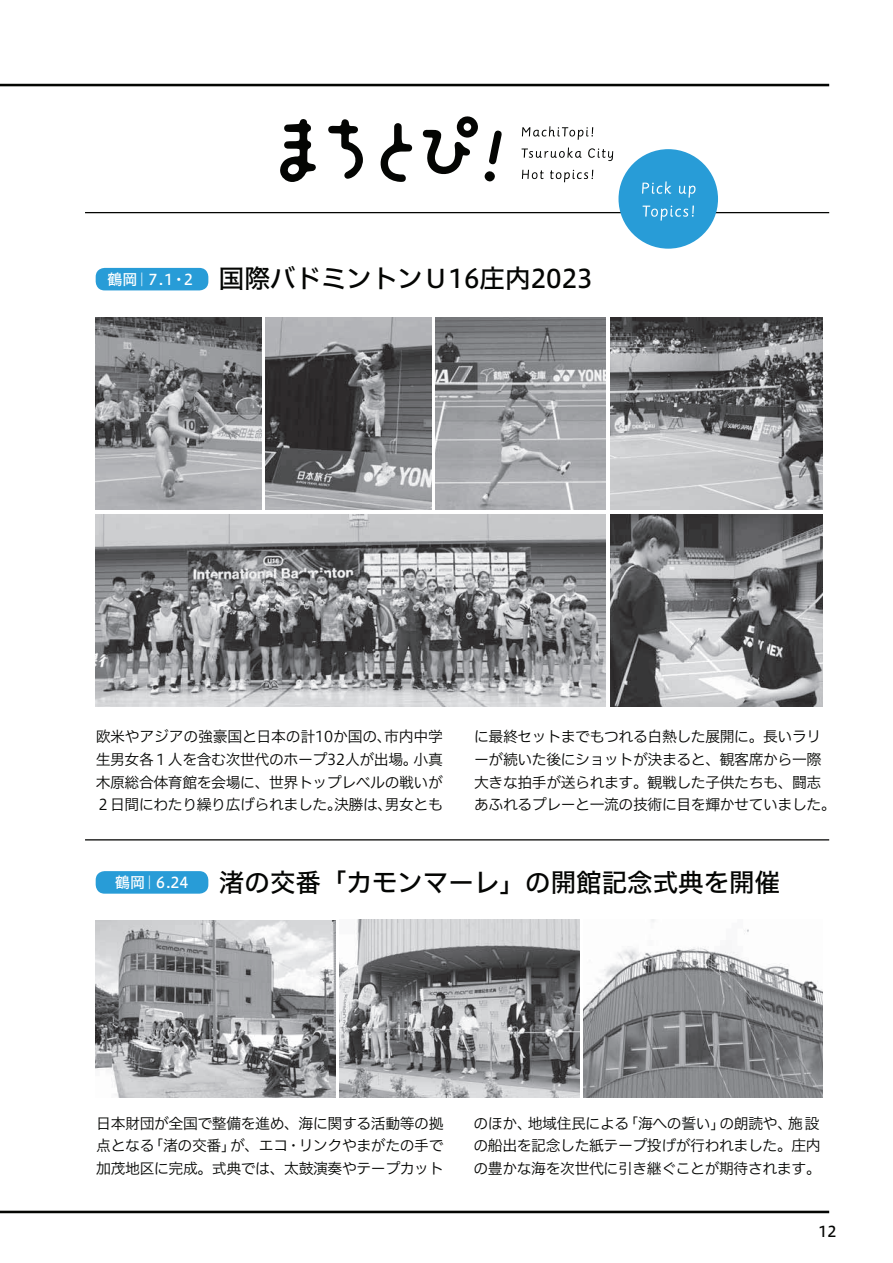
<style>
.page{position:relative;width:893px;height:1263px;background:#fff}
.page>*{position:absolute;margin:0;border:0;box-sizing:border-box;transform-origin:0 0}
.t1{font:25.5px "Hiragino UD Sans F Std N W5 90 msp RKSJ H";color:#040503}
.t2{font:14.85px/22.8px "Hiragino UD Sans F Std N W3 90 msp RKSJ H";letter-spacing:-.03em;color:#040503;text-align:justify}
.t3{font:14.85px "Hiragino UD Sans F Std N W5 90 msp RKSJ H";color:#040503}
.s1{font-size:14.85px;color:#fff}
</style>
<div class="page">
<hr style="left:0;top:84px;width:829px;height:2px;background:#040503">
<hr style="left:0;top:1211px;width:829px;height:2px;background:#040503">
<hr style="left:85px;top:212px;width:744px;height:1px;background:#040503">
<hr style="left:85px;top:839px;width:744px;height:1px;background:#040503">
<svg style="left:280px;top:119px;width:36px;height:63px"></svg>
<svg style="left:328px;top:119px;width:35px;height:60px"></svg>
<svg style="left:380px;top:123px;width:33px;height:59px"></svg>
<svg style="left:422px;top:116px;width:56px;height:59px"></svg>
<svg style="left:484px;top:130px;width:18px;height:52px"></svg>
<svg style="left:522px;top:126px;width:71px;height:14px"></svg>
<svg style="left:522px;top:148px;width:59px;height:10px"></svg>
<svg style="left:588px;top:148px;width:25px;height:13px"></svg>
<svg style="left:522px;top:170px;width:22px;height:9px"></svg>
<svg style="left:550px;top:170px;width:43px;height:12px"></svg>
<div style="left:618px;top:149px;width:100px;height:100px;background:#289cd7;border-radius:50%"></div>
<svg style="left:642px;top:181px;width:29px;height:13px"></svg>
<svg style="left:679px;top:186px;width:16px;height:12px"></svg>
<svg style="left:643px;top:206px;width:51px;height:15px"></svg>
<div style="left:96px;top:268px;width:112px;height:22px;background:#289cd7;border-radius:9px"></div>
<img style="left:96px;top:317px;width:165px;height:193px">
<img style="left:96px;top:514px;width:510px;height:192px">
<img style="left:610px;top:317px;width:213px;height:193px">
<img style="left:266px;top:317px;width:166px;height:193px">
<img style="left:610px;top:514px;width:213px;height:192px">
<img style="left:436px;top:317px;width:170px;height:193px">
<div style="left:96px;top:871px;width:112px;height:23px;background:#289cd7;border-radius:9px"></div>
<img style="left:583px;top:919px;width:240px;height:179px">
<img style="left:339px;top:919px;width:240px;height:179px">
<img style="left:96px;top:920px;width:239px;height:178px">
<h1 class="t1" style="left:108px;top:269px;width:487px"><span class="s1">鶴岡｜７.１・２</span> 国際バドミントンＵ16庄内2023</h1>
<p class="t2" style="left:96px;top:727px;width:349px">欧米やアジアの強豪国と日本の計10か国の、市内中学生男女各１人を含む次世代のホープ32人が出場。小真木原総合体育館を会場に、世界トップレベルの戦いが２日間にわたり繰り広げられました。決勝は、男女とも</p>
<p class="t2" style="left:474px;top:727px;width:363px;text-align:left">に最終セットまでもつれる白熱した展開に。長いラリーが続いた後にショットが決まると、観客席から一際大きな拍手が送られます。観戦した子供たちも、闘志あふれるプレーと一流の技術に目を輝かせていました。</p>
<h1 class="t1" style="left:115px;top:872px;width:667px"><span class="s1">鶴岡｜６.24</span> 渚の交番「カモンマーレ」の開館記念式典を開催</h1>
<p class="t2" style="left:96px;top:1113px;width:349px">日本財団が全国で整備を進め、海に関する活動等の拠点となる「渚の交番」が、エコ・リンクやまがたの手で加茂地区に完成。式典では、太鼓演奏やテープカット</p>
<p class="t2" style="left:473px;top:1113px;width:349px">のほか、地域住民による「海への誓い」の朗読や、施設の船出を記念した紙テープ投げが行われました。庄内の豊かな海を次世代に引き継ぐことが期待されます。</p>
<p class="t3" style="left:819px;top:1226px;width:20px">12</p>
</div>
